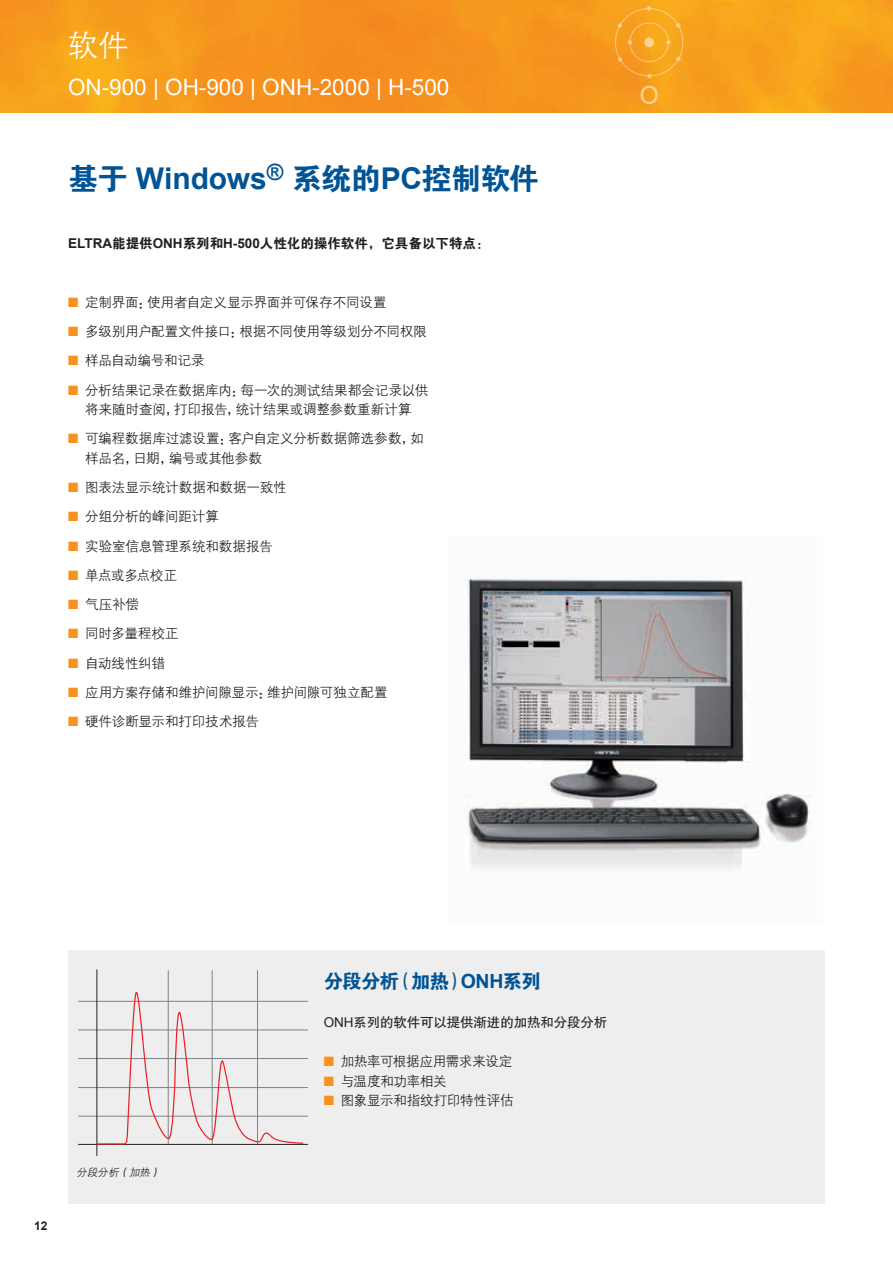
<style>
.page{position:relative;width:893px;height:1263px;background:#fff}
.page>*{position:absolute;margin:0;border:0;box-sizing:border-box;transform-origin:0 0}
.t1{font:30px "FZDHTJW GB1 0";letter-spacing:-.02em;color:#005495}
.t2{font:30px "FZZDXJW GB1 0";color:#fff}
.t3{font:22.5px "Arial";color:#fff}
.t4{font:19.5px "FZDHTJW GB1 0";letter-spacing:-.035em;color:#005495}
.t5{font:13.5px/19.5px "FZZDXJW GB1 0";letter-spacing:-.01em;color:#231f20;text-align:center}
.t6{font:13.5px "FZDHTJW GB1 0";color:#231f20}
.t7{font:13.5px "FZHTJW GB1 0";letter-spacing:-.01em;color:#231f20}
.t8{font:13.5px "FZZDXJW GB1 0";letter-spacing:-.035em;color:#231f20}
.t9{font:700 12px "Arial";color:#231f20}
.t10{font:italic 10.5px "FZZDXJW GB1 0";color:#231f20}
.s1{font-family:"Arial";font-weight:700}
.s2{color:#f7931d}
.s3{font-family:"Arial"}
</style>
<div class="page">
<img style="left:0;top:0;width:893px;height:112px">
<svg style="left:610px;top:6px;width:78px;height:72px;background:#f6a424"></svg>
<svg style="left:644px;top:37px;width:10px;height:10px"></svg>
<svg style="left:641px;top:86px;width:17px;height:18px"></svg>
<div style="left:68px;top:950px;width:757px;height:254px;background:#eeeeef"></div>
<hr style="left:168px;top:970px;width:1px;height:174px;background:#808285">
<hr style="left:212px;top:970px;width:1px;height:174px;background:#808285">
<hr style="left:257px;top:970px;width:1px;height:174px;background:#808285">
<hr style="left:78px;top:1116px;width:230px;height:1px;background:#808285">
<hr style="left:78px;top:1087px;width:230px;height:1px;background:#808285">
<hr style="left:78px;top:1058px;width:230px;height:1px;background:#808285">
<hr style="left:78px;top:1029px;width:230px;height:1px;background:#808285">
<hr style="left:78px;top:1001px;width:230px;height:1px;background:#808285">
<hr style="left:96px;top:969px;width:1px;height:187px;background:#231f20">
<hr style="left:78px;top:1144px;width:230px;height:1px;background:#231f20">
<svg style="left:96px;top:991px;width:208px;height:154px"></svg>
<img style="left:464px;top:571px;width:347px;height:299px">
<h1 class="t2" style="left:68px;top:29px;width:61px">软件</h1>
<h2 class="t3" style="left:68px;top:72px;width:383px">ON-900 | OH-900 | ONH-2000 | H-500</h2>
<h1 class="t1" style="left:68px;top:162px;width:472px">基于 <span class="s1">Windows</span><sup>®</sup> 系统的<span class="s1">PC</span>控制软件</h1>
<p class="t6" style="left:68px;top:236px;width:423px"><span class="s1">ELTRA</span>能提供<span class="s1">ONH</span>系列和<span class="s1">H-500</span>人性化的操作软件，它具备以下特点：</p>
<p class="t5" style="left:68px;top:293px;width:320px"><span class="s2">■</span> 定制界面：使用者自定义显示界面并可保存不同设置</p>
<p class="t5" style="left:68px;top:322px;width:360px"><span class="s2">■</span> 多级别用户配置文件接口：根据不同使用等级划分不同权限</p>
<p class="t5" style="left:68px;top:351px;width:138px"><span class="s2">■</span> 样品自动编号和记录</p>
<p class="t5" style="left:68px;top:381px;width:362px"><span class="s2">■</span> 分析结果记录在数据库内：每一次的测试结果都会记录以供将来随时查阅，打印报告，统计结果或调整参数重新计算</p>
<p class="t5" style="left:85px;top:429px;width:340px;text-align:left;text-indent:-17px"><span class="s2">■</span> 可编程数据库过滤设置：客户自定义分析数据筛选参数，如样品名，日期，编号或其他参数</p>
<p class="t5" style="left:68px;top:478px;width:220px"><span class="s2">■</span> 图表法显示统计数据和数据一致性</p>
<p class="t5" style="left:68px;top:507px;width:152px"><span class="s2">■</span> 分组分析的峰间距计算</p>
<p class="t5" style="left:68px;top:537px;width:206px"><span class="s2">■</span> 实验室信息管理系统和数据报告</p>
<p class="t8" style="left:68px;top:568px;width:111px"><span class="s2">■</span> 单点或多点校正</p>
<p class="t5" style="left:68px;top:595px;width:72px"><span class="s2">■</span> 气压补偿</p>
<p class="t5" style="left:68px;top:624px;width:112px"><span class="s2">■</span> 同时多量程校正</p>
<p class="t5" style="left:68px;top:654px;width:98px"><span class="s2">■</span> 自动线性纠错</p>
<p class="t5" style="left:68px;top:683px;width:321px"><span class="s2">■</span> 应用方案存储和维护间隙显示：维护间隙可独立配置</p>
<p class="t5" style="left:68px;top:712px;width:192px"><span class="s2">■</span> 硬件诊断显示和打印技术报告</p>
<p class="t9" style="left:34px;top:1218px;width:15px">12</p>
<p class="t10" style="left:77px;top:1166px;width:88px">分段分析（加热）</p>
<h3 class="t4" style="left:324px;top:971px;width:219px">分段分析（加热）<span class="s1">ONH</span>系列</h3>
<p class="t7" style="left:324px;top:1015px;width:285px"><span class="s3">ONH</span>系列的软件可以提供渐进的加热和分段分析</p>
<p class="t5" style="left:324px;top:1052px;width:190px"><span class="s2">■</span> 加热率可根据应用需求来设定</p>
<p class="t5" style="left:324px;top:1072px;width:124px"><span class="s2">■</span> 与温度和功率相关</p>
<p class="t5" style="left:324px;top:1091px;width:191px"><span class="s2">■</span> 图象显示和指纹打印特性评估</p>
</div>
